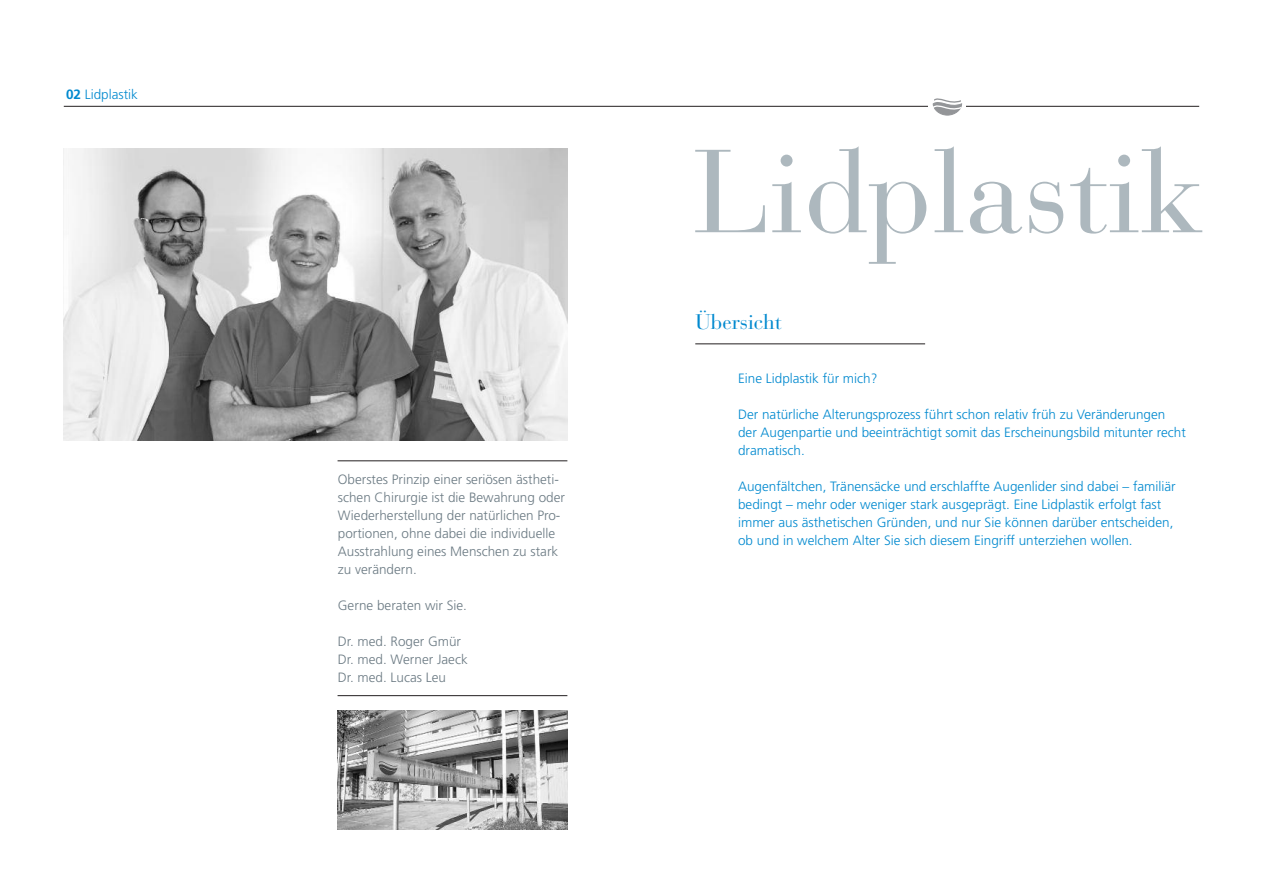
<style>
.page{position:relative;width:1263px;height:893px;background:#fff}
.page>*{position:absolute;margin:0;border:0;box-sizing:border-box;transform-origin:0 0}
.t1{font:117px "Bauer Bodoni";color:#adb8be}
.t2{font:21px "Bauer Bodoni";color:#0089cf}
.t3{font:300 13.5px/18px "Frutiger";color:#0089cf}
.t4{font:300 13.5px/18px "Frutiger";color:#6b7a83}
.s1{font-weight:700}
</style>
<div class="page">
<hr style="left:64px;top:106px;width:1135px;height:1px;background:#231f20">
<img style="left:64px;top:149px;width:503px;height:291px">
<div style="left:928px;top:95px;width:38px;height:25px;background:#fff"></div>
<svg style="left:932px;top:98px;width:30px;height:17px"></svg>
<hr style="left:338px;top:695px;width:229px;height:1px;background:#231f20">
<hr style="left:338px;top:461px;width:229px;height:1px;background:#231f20">
<hr style="left:695px;top:344px;width:230px;height:1px;background:#231f20">
<img style="left:338px;top:710px;width:229px;height:119px">
<p class="t3" style="left:66px;top:86px;width:73px"><span class="s1">02</span> Lidplastik</p>
<p class="t4" style="left:338px;top:471px;width:229px">Oberstes Prinzip einer seriösen ästheti&shy;schen Chirurgie ist die Bewahrung oder Wiederherstellung der natürlichen Pro&shy;portionen, ohne dabei die individuelle Ausstrahlung eines Menschen zu stark zu verändern.</p>
<p class="t4" style="left:338px;top:597px;width:131px">Gerne beraten wir Sie.</p>
<p class="t4" style="left:338px;top:633px;width:131px">Dr. med. Roger Gmür<br>Dr. med. Werner Jaeck<br>Dr. med. Lucas Leu</p>
<h1 class="t1" style="left:692px;top:150px;width:515px">Lidplastik</h1>
<h2 class="t2" style="left:696px;top:314px;width:88px">Übersicht</h2>
<p class="t3" style="left:738px;top:370px;width:141px">Eine Lidplastik für mich?</p>
<p class="t3" style="left:738px;top:406px;width:449px">Der natürliche Alterungsprozess führt schon relativ früh zu Veränderungen der Augenpartie und beeinträchtigt somit das Erscheinungsbild mitunter recht dramatisch.</p>
<p class="t3" style="left:738px;top:478px;width:439px">Augenfältchen, Tränensäcke und erschlaffte Augenlider sind dabei – familiär bedingt – mehr oder weniger stark ausgeprägt. Eine Lidplastik erfolgt fast immer aus ästhetischen Gründen, und nur Sie können darüber entscheiden, ob und in welchem Alter Sie sich diesem Eingriff unterziehen wollen.</p>
</div>
